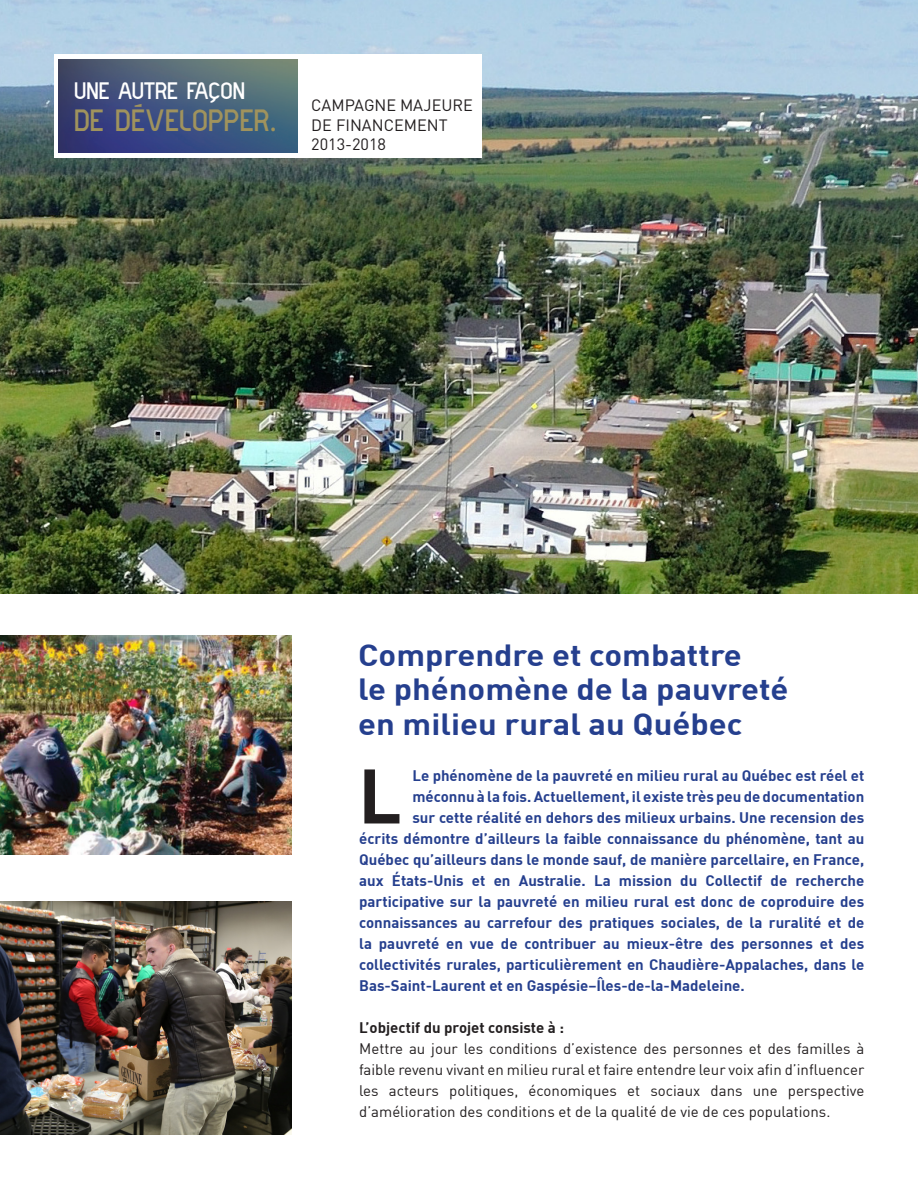
<style>
.page{position:relative;width:918px;height:1188px;background:#fff}
.page>*{position:absolute;margin:0;border:0;box-sizing:border-box;transform-origin:0 0}
.t1{font:700 75.9px "DIN";color:#231f20}
.t2{font:30.6px "Reitag";color:#a0935d}
.t3{font:700 30px/34.5px "DIN";color:#253f8e;scale:1.09 1}
.t4{font:23.7px "Reitag";color:#fff}
.t5{font:16.2px/19.5px "DIN";color:#231f20}
.t6{font:700 15px "DIN";color:#253f8e}
.t7{font:15px/21px "DIN";color:#231f20;text-align:justify}
.t8{font:700 15px "DIN";color:#231f20}
.s1{font-family:"Myriad Pro"}
</style>
<div class="page">
<img style="left:0;top:0;width:918px;height:594px">
<div style="left:54px;top:54px;width:427px;height:103px;background:#fff"></div>
<img style="left:58px;top:60px;width:240px;height:93px">
<img style="left:0;top:635px;width:291px;height:220px">
<img style="left:0;top:901px;width:291px;height:233px">
<p class="t4" style="left:74px;top:75px;width:173px">UNE AUTRE FAÇON</p>
<p class="t2" style="left:74px;top:101px;width:204px">DE DÉVELOPPER<span class="s1">.</span></p>
<p class="t5" style="left:311px;top:96px;width:163px">CAMPAGNE MAJEURE<br>DE FINANCEMENT<br>2013-2018</p>
<p class="t3" style="left:358px;top:637px;width:396px">Comprendre et combattre<br>le phénomène de la pauvreté</p>
<p class="t3" style="left:358px;top:706px;width:354px">en milieu rural au Québec</p>
<p class="t1" style="left:358px;top:746px;width:45px">L</p>
<p class="t6" style="left:412px;top:766px;width:453px">Le phénomène de la pauvreté en milieu rural au Québec est réel et</p>
<p class="t6" style="left:412px;top:787px;width:453px">méconnu à la fois. Actuellement, il existe très peu de documentation</p>
<p class="t6" style="left:412px;top:808px;width:453px">sur cette réalité en dehors des milieux urbains. Une recension des</p>
<p class="t6" style="left:359px;top:829px;width:507px">écrits démontre d’ailleurs la faible connaissance du phénomène, tant au</p>
<p class="t6" style="left:359px;top:850px;width:507px">Québec qu’ailleurs dans le monde sauf, de manière parcellaire, en France,</p>
<p class="t6" style="left:359px;top:871px;width:507px">aux États-Unis et en Australie. La mission du Collectif de recherche</p>
<p class="t6" style="left:359px;top:892px;width:507px">participative sur la pauvreté en milieu rural est donc de coproduire des</p>
<p class="t6" style="left:359px;top:913px;width:507px">connaissances au carrefour des pratiques sociales, de la ruralité et de</p>
<p class="t6" style="left:359px;top:934px;width:507px">la pauvreté en vue de contribuer au mieux-être des personnes et des</p>
<p class="t6" style="left:359px;top:955px;width:507px">collectivités rurales, particulièrement en Chaudière-Appalaches, dans le</p>
<p class="t6" style="left:359px;top:976px;width:387px">Bas-Saint-Laurent et en Gaspésie−Îles-de-la-Madeleine.</p>
<p class="t8" style="left:359px;top:1018px;width:206px">L’objectif du projet consiste à :</p>
<p class="t7" style="left:359px;top:1038px;width:507px">Mettre au jour les conditions d’existence des personnes et des familles à faible revenu vivant en milieu rural et faire entendre leur voix afin d’influencer les acteurs politiques, économiques et sociaux dans une perspective d’amélioration des conditions et de la qualité de vie de ces populations.</p>
</div>
